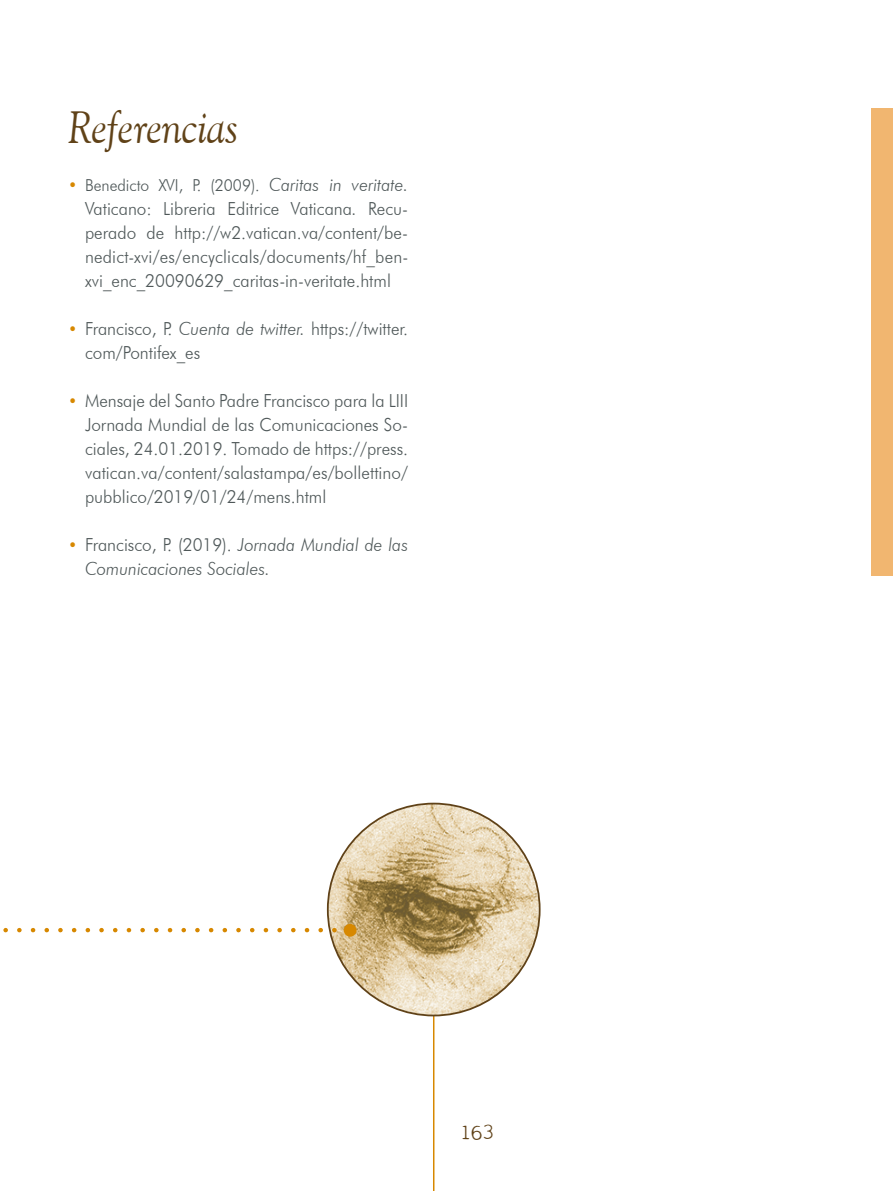
<style>
.page{position:relative;width:893px;height:1191px;background:#fff}
.page>*{position:absolute;margin:0;border:0;box-sizing:border-box;transform-origin:0 0}
._07_Presentacion{font:italic 45px "Goudy Old Style BT";color:#604218;scale:.9 1}
.t1{font:21px "My type of font";color:#604218}
._01b_Texto_Corrido_D{font:300 18px/24px "Futura BT";color:#4e5758;scale:.95 1}
._01b_Texto_Corrido_D-2{font:italic 300 18px/24px "Futura BT";color:#4e5758;scale:.95 1}
._01b_Texto_Corrido_D-3{font:300 16.5px "Futura BT";color:#4e5758;scale:.95 1}
.s1{font-weight:700;color:#d78800}
.s2{font-style:italic;font-size:18px}
.s3{font-style:italic}
.s4{font-weight:700;font-size:16.5px;color:#d78800}
.s5{font-weight:700;font-style:normal;font-size:16.5px;color:#d78800}
.s6{font-style:normal}
</style>
<div class="page">
<hr style="left:433px;top:999px;width:1px;height:192px;background:#d78800">
<div style="left:872px;top:108px;width:21px;height:467px;background:#f1b670"></div>
<img style="left:328px;top:803px;width:212px;height:212px;border-radius:106px">
<svg style="left:3px;top:928px;width:338px;height:4px"></svg>
<div style="left:344px;top:924px;width:12px;height:12px;background:#d78800;border-radius:50%"></div>
<p class="_07_Presentacion" style="left:68px;top:99px;width:191px">Referencias</p>
<p class="_01b_Texto_Corrido_D-3" style="left:68px;top:175px;width:360px"><span class="s1">•</span> Benedicto XVI, P. (2009). <span class="s2">Caritas in veritate.</span></p>
<p class="_01b_Texto_Corrido_D" style="left:85px;top:196px;width:342px">Vaticano: Libreria Editrice Vaticana<span class="s3">.</span> Recu&shy;perado de http://w2.vatican.va/content/be&shy;nedict-xvi/es/encyclicals/documents/hf_ben&shy;xvi_enc_20090629_caritas-in-veritate.html</p>
<p class="_01b_Texto_Corrido_D" style="left:85px;top:316px;width:342px;text-indent:-17px"><span class="s4">•</span> Francisco, P. <span class="s3">Cuenta de twitter.</span> https://twitter. com/Pontifex_es</p>
<p class="_01b_Texto_Corrido_D" style="left:85px;top:388px;width:342px;text-align:justify;text-indent:-17px"><span class="s4">•</span> Mensaje del Santo Padre Francisco para la LIII Jornada Mundial de las Comunicaciones So&shy;ciales, 24.01.2019. Tomado de https://press. vatican.va/content/salastampa/es/bollettino/ pubblico/2019/01/24/mens.html</p>
<p class="_01b_Texto_Corrido_D-2" style="left:85px;top:532px;width:342px;text-indent:-17px"><span class="s5">•</span> <span class="s6">Francisco, P. (2019).</span> Jornada Mundial de las<br>Comunicaciones Sociales.</p>
<p class="t1" style="left:461px;top:1119px;width:34px">163</p>
</div>
